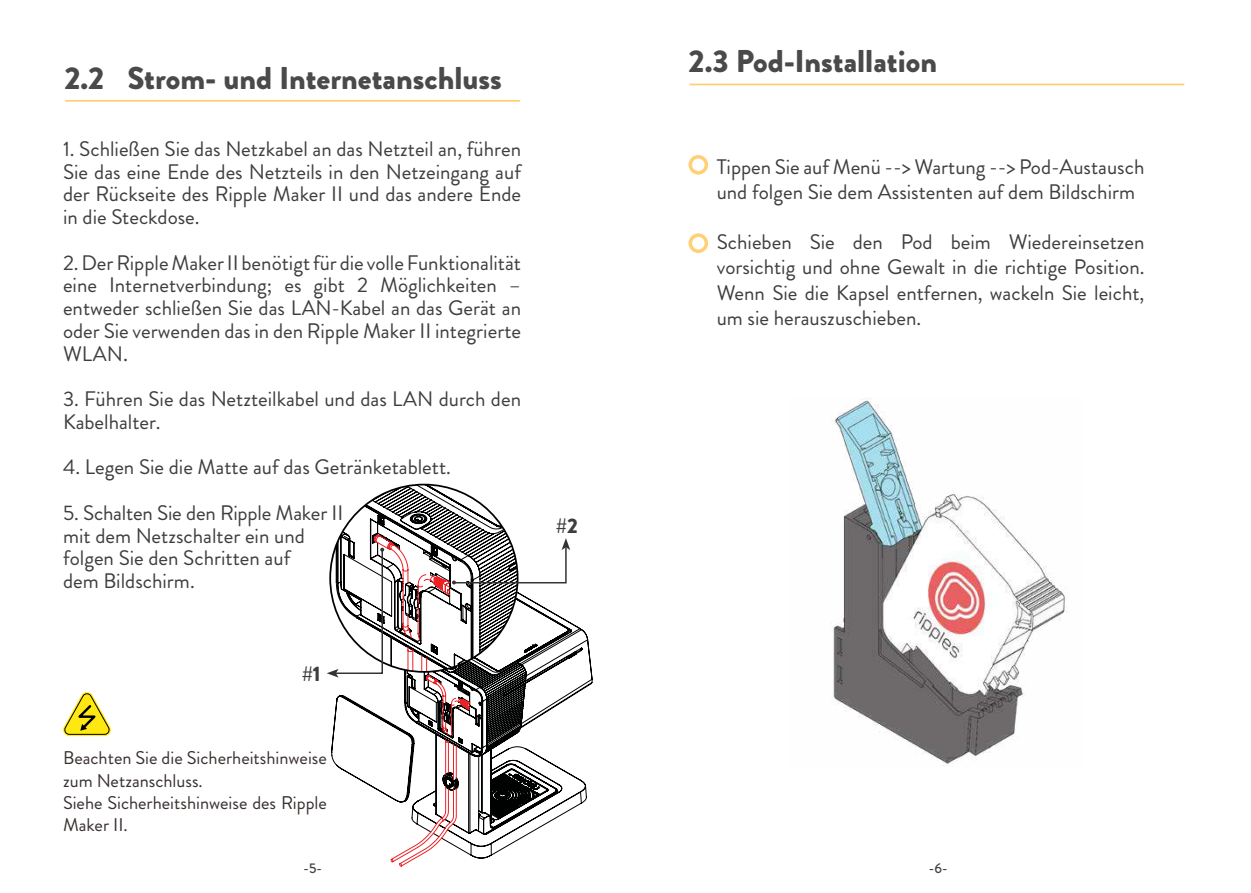
<style>
.page{position:relative;width:1251px;height:893px;background:#fff}
.page>*{position:absolute;margin:0;border:0;box-sizing:border-box;transform-origin:0 0}
.t1{font:900 31.5px "Brandon Grotesque";color:#4a4a4b}
.t2{font:21px/22.8px "Brandon Grotesque";color:#3f3e3f;text-align:justify}
.t3{font:900 21px "Brandon Grotesque";color:#3f3e3f}
.t4{font:18.38px/22.1px "Brandon Grotesque";color:#38312f}
.t5{font:500 14px "Brandon Grotesque";color:#424142}
.s1{font-family:"Adobe Hebrew"}
</style>
<div class="page">
<svg style="left:63px;top:692px;width:48px;height:45px"></svg>
<hr style="left:66px;top:100px;width:453px;height:2px;background:#ffd074">
<svg style="left:570px;top:622px;width:22px;height:189px"></svg>
<svg style="left:327px;top:485px;width:243px;height:381px"></svg>
<img style="left:830px;top:398px;width:238px;height:368px">
<div style="left:688px;top:155px;width:20px;height:20px;border:4px solid #ffd074;border-radius:50%"></div>
<div style="left:688px;top:233px;width:20px;height:20px;border:4px solid #ffd074;border-radius:50%"></div>
<hr style="left:690px;top:84px;width:493px;height:1px;background:#ffd175">
<h1 class="t1" style="left:64px;top:56px;width:439px">2.2 Strom- und Internetanschluss</h1>
<p class="t2" style="left:63px;top:138px;width:459px">1. Schließen Sie das Netzkabel an das Netzteil an, führen Sie das eine Ende des Netzteils in den Netzeingang auf der Rückseite des Ripple Maker II und das andere Ende in die Steckdose.</p>
<p class="t2" style="left:63px;top:251px;width:459px">2. Der Ripple Maker II benötigt für die volle Funktionalität eine Internetverbindung; es gibt 2 Möglichkeiten – entweder schließen Sie das LAN-Kabel an das Gerät an oder Sie verwenden das in den Ripple Maker II integrierte WLAN<span class="s1">.</span></p>
<p class="t2" style="left:63px;top:388px;width:459px">3. Führen Sie das Netzteilkabel und das LAN durch den<br>Kabelhalter.</p>
<p class="t2" style="left:63px;top:456px;width:389px">4. Legen Sie die Matte auf das Getränketablett.</p>
<p class="t2" style="left:63px;top:502px;width:282px;text-align:left">5. Schalten Sie den Ripple Maker II mit dem Netzschalter ein und folgen Sie den Schritten auf<br>dem Bildschirm.</p>
<p class="t3" style="left:302px;top:659px;width:21px">#1</p>
<p class="t4" style="left:63px;top:747px;width:265px">Beachten Sie die Sicherheitshinweise zum Netzanschluss.<br>Siehe Sicherheitshinweise des Ripple<br>Maker II.</p>
<p class="t5" style="left:303px;top:859px;width:20px">-5-</p>
<p class="t3" style="left:556px;top:511px;width:24px">#2</p>
<h1 class="t1" style="left:688px;top:39px;width:250px">2.3 Pod-Installation</h1>
<p class="t2" style="left:716px;top:154px;width:429px;line-height:25.2px">Tippen Sie auf Menü --&gt; Wartung --&gt; Pod-Austausch und folgen Sie dem Assistenten auf dem Bildschirm</p>
<p class="t2" style="left:716px;top:230px;width:429px;line-height:25.2px">Schieben Sie den Pod beim Wiedereinsetzen vorsichtig und ohne Gewalt in die richtige Position.<br>Wenn Sie die Kapsel entfernen, wackeln Sie leicht, um sie herauszuschieben.</p>
<p class="t5" style="left:928px;top:859px;width:20px">-6-</p>
</div>
